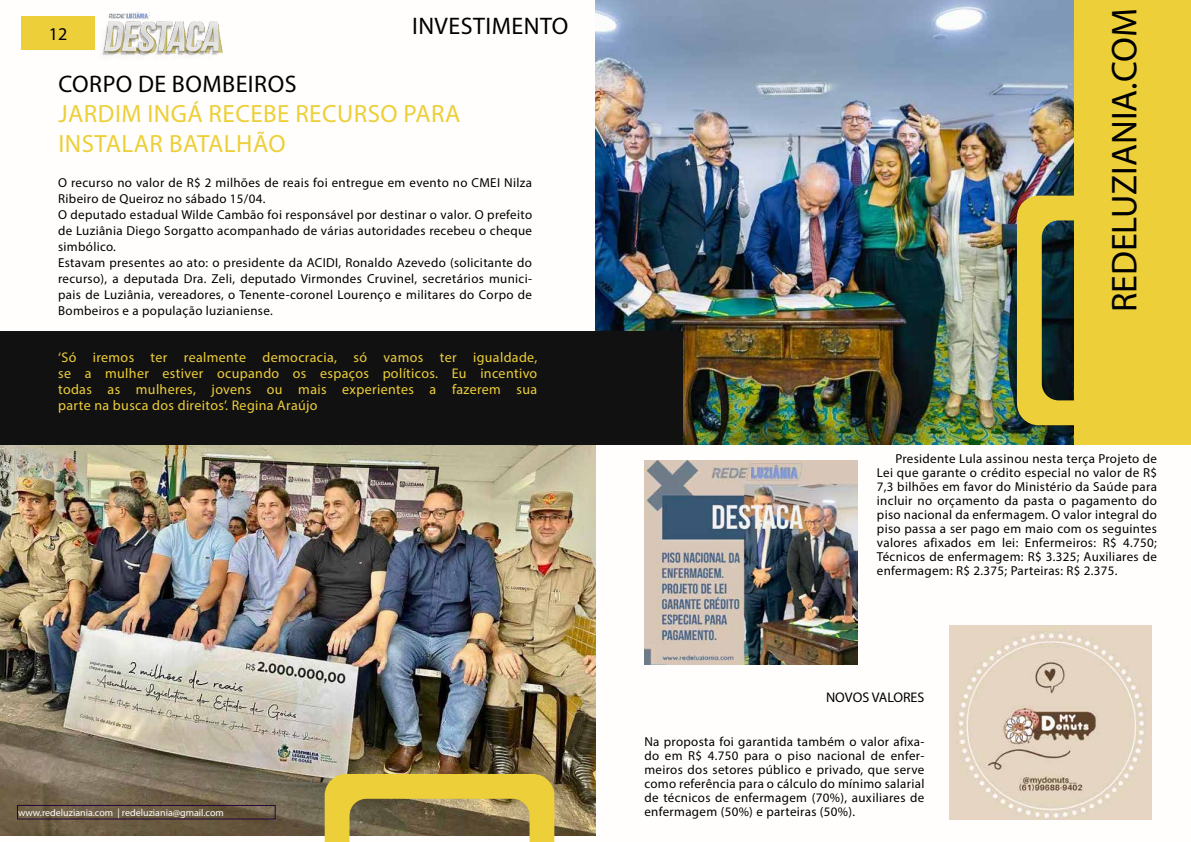
<style>
.page{position:relative;width:1191px;height:842px;background:#fff}
.page>*{position:absolute;margin:0;border:0;box-sizing:border-box;transform-origin:0 0}
.t1{font:36px "Myriad Pro";color:#000}
.t2{font:25px/30px "Myriad Pro";letter-spacing:.02em;color:#edcf39}
.t3{font:24px "Myriad Pro";letter-spacing:.02em;color:#000}
.t4{font:18px "Myriad Pro";color:#000}
.t5{font:14px/16px "Myriad Pro";letter-spacing:.025em;color:#edcf39;text-align:justify}
.t6{font:14px "Myriad Pro";color:#000}
.t7{font:13px/14px "Myriad Pro";letter-spacing:.025em;color:#000;text-align:justify}
.t8{font:10px "Myriad Pro";color:#fffefd}
</style>
<div class="page">
<img style="left:0;top:444px;width:595px;height:392px">
<img style="left:595px;top:0;width:479px;height:444px">
<div style="left:0;top:331px;width:682px;height:113px;background:#121111"></div>
<div style="left:1074px;top:0;width:117px;height:444px;background:#edcf39"></div>
<img style="left:644px;top:460px;width:213px;height:204px">
<img style="left:950px;top:625px;width:201px;height:194px">
<svg style="left:325px;top:774px;width:229px;height:68px"></svg>
<svg style="left:1017px;top:196px;width:57px;height:229px"></svg>
<div style="left:17px;top:805px;width:259px;height:14px;border:1px solid #29043a"></div>
<img style="left:102px;top:13px;width:121px;height:43px">
<div style="left:22px;top:16px;width:73px;height:34px;background:#edcf39"></div>
<h3 class="t4" style="left:49px;top:23px;width:20px">12</h3>
<h3 class="t3" style="left:412px;top:11px;width:158px">INVESTIMENTO</h3>
<h3 class="t3" style="left:58px;top:70px;width:240px">CORPO DE BOMBEIROS</h3>
<h2 class="t2" style="left:58px;top:99px;width:403px">JARDIM INGÁ RECEBE RECURSO PARA<br>INSTALAR BATALHÃO</h2>
<p class="t7" style="left:58px;top:174px;width:475px;line-height:16px;text-align:left">O recurso no valor de R$ 2 milhões de reais foi entregue em evento no CMEI Nilza Ribeiro de Queiroz no sábado 15/04.<br>O deputado estadual Wilde Cambão foi responsável por destinar o valor. O prefeito de Luziânia Diego Sorgatto acompanhado de várias autoridades recebeu o cheque simbólico.<br>Estavam presentes ao ato: o presidente da ACIDI, Ronaldo Azevedo (solicitante do recurso), a deputada Dra. Zeli, deputado Virmondes Cruvinel, secretários munici&shy;pais de Luziânia, vereadores, o Tenente-coronel Lourenço e militares do Corpo de Bombeiros e a população luzianiense.</p>
<p class="t5" style="left:58px;top:349px;width:481px">‘Só iremos ter realmente democracia, só vamos ter igualdade, se a mulher estiver ocupando os espaços políticos. Eu incentivo todas as mulheres, jovens ou mais experientes a fazerem sua parte na busca dos direitos’. Regina Araújo</p>
<p class="t8" style="left:18px;top:806px;width:207px">www.redeluziania.com | redeluziania@gmail.com</p>
<h1 class="t1" style="left:1102px;top:312px;width:305px;rotate:-90deg">REDELUZIANIA.COM</h1>
<p class="t7" style="left:877px;top:452px;width:281px;text-indent:18px">Presidente Lula assinou nesta terça Projeto de Lei que garante o crédito especial no valor de R$ 7,3 bilhões em favor do Ministério da Saúde para incluir no orçamento da pasta o pagamento do piso nacional da enfermagem. O valor integral do piso passa a ser pago em maio com os seguintes valores afixados em lei: Enfermeiros: R$ 4.750; Técnicos de enfermagem: R$ 3.325; Auxiliares de enfermagem: R$ 2.375; Parteiras: R$ 2.375.</p>
<p class="t6" style="left:826px;top:689px;width:100px">NOVOS VALORES</p>
<p class="t7" style="left:644px;top:735px;width:281px">Na proposta foi garantida também o valor afixa&shy;do em R$ 4.750 para o piso nacional de enfer&shy;meiros dos setores público e privado, que serve como referência para o cálculo do mínimo salarial de técnicos de enfermagem (70%), auxiliares de enfermagem (50%) e parteiras (50%).</p>
</div>
